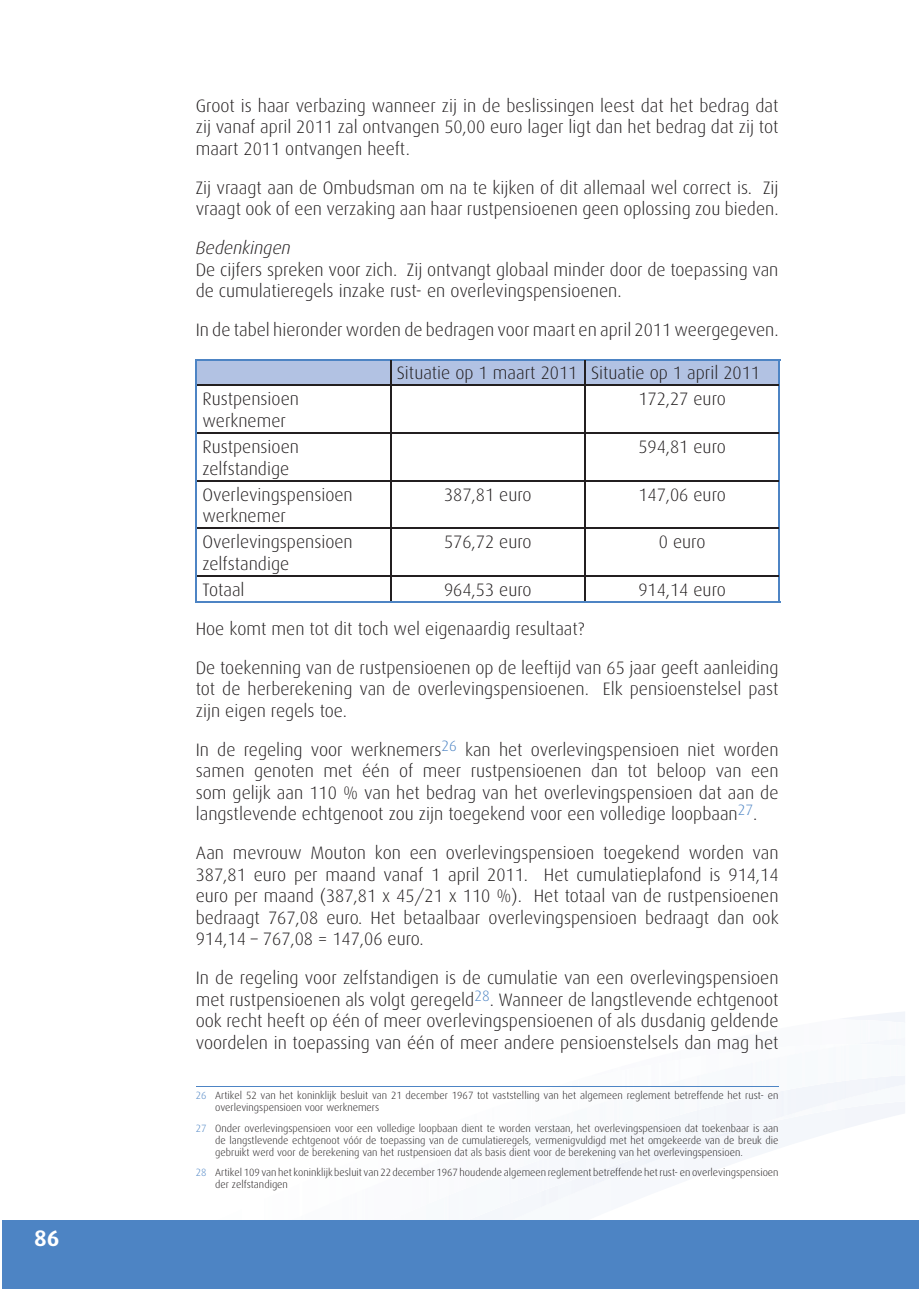
<style>
.page{position:relative;width:919px;height:1289px;background:#fff}
.page>*{position:absolute;margin:0;border:0;box-sizing:border-box;transform-origin:0 0}
.t1{font:700 22.5px "Dax";color:#fff}
.t2{font:300 18px/21.6px "Dax";color:#231f20}
.t3{font:italic 300 18px "Dax";color:#231f20}
.t4{font:300 10.5px/12px "Dax";color:#231f20}
.s1{color:#4d84c4}
</style>
<div class="page">
<svg style="left:843px;top:1012px;width:62px;height:7px"></svg>
<img style="left:196px;top:1044px;width:709px;height:176px">
<div style="left:2px;top:1220px;width:916px;height:68px;background:#4d84c4"></div>
<hr style="left:585px;top:359px;width:195px;height:1px;background:#4d84c4">
<hr style="left:778px;top:360px;width:2px;height:25px;background:#4d84c4">
<hr style="left:196px;top:385px;width:1px;height:48px;background:#4d84c4">
<hr style="left:778px;top:385px;width:2px;height:48px;background:#4d84c4">
<hr style="left:196px;top:433px;width:1px;height:47px;background:#4d84c4">
<hr style="left:778px;top:433px;width:2px;height:47px;background:#4d84c4">
<hr style="left:196px;top:480px;width:1px;height:48px;background:#4d84c4">
<hr style="left:778px;top:480px;width:2px;height:48px;background:#4d84c4">
<hr style="left:196px;top:528px;width:1px;height:47px;background:#4d84c4">
<hr style="left:778px;top:528px;width:2px;height:47px;background:#4d84c4">
<svg style="left:196px;top:575px;width:1px;height:26px"></svg>
<hr style="left:778px;top:575px;width:2px;height:26px;background:#4d84c4">
<hr style="left:196px;top:601px;width:195px;height:1px;background:#4d84c4">
<hr style="left:391px;top:601px;width:194px;height:1px;background:#4d84c4">
<hr style="left:585px;top:601px;width:195px;height:1px;background:#4d84c4">
<svg style="left:196px;top:359px;width:583px;height:26px;background:#a3b5d7"></svg>
<hr style="left:197px;top:385px;width:194px;height:1px;background:#231f20">
<hr style="left:391px;top:385px;width:194px;height:1px;background:#231f20">
<hr style="left:390px;top:386px;width:1px;height:46px;background:#231f20">
<hr style="left:585px;top:385px;width:193px;height:1px;background:#231f20">
<hr style="left:584px;top:386px;width:1px;height:46px;background:#231f20">
<hr style="left:197px;top:432px;width:194px;height:2px;background:#231f20">
<hr style="left:391px;top:432px;width:194px;height:2px;background:#231f20">
<hr style="left:390px;top:434px;width:1px;height:46px;background:#231f20">
<hr style="left:585px;top:432px;width:193px;height:2px;background:#231f20">
<hr style="left:584px;top:434px;width:1px;height:46px;background:#231f20">
<hr style="left:197px;top:480px;width:194px;height:1px;background:#231f20">
<hr style="left:391px;top:480px;width:194px;height:1px;background:#231f20">
<hr style="left:390px;top:481px;width:1px;height:46px;background:#231f20">
<hr style="left:585px;top:480px;width:193px;height:1px;background:#231f20">
<hr style="left:584px;top:481px;width:1px;height:46px;background:#231f20">
<hr style="left:197px;top:527px;width:194px;height:2px;background:#231f20">
<hr style="left:391px;top:527px;width:194px;height:2px;background:#231f20">
<hr style="left:390px;top:529px;width:1px;height:46px;background:#231f20">
<hr style="left:585px;top:527px;width:193px;height:2px;background:#231f20">
<hr style="left:584px;top:529px;width:1px;height:46px;background:#231f20">
<hr style="left:197px;top:575px;width:194px;height:1px;background:#231f20">
<hr style="left:391px;top:575px;width:194px;height:1px;background:#231f20">
<svg style="left:390px;top:576px;width:1px;height:25px"></svg>
<hr style="left:585px;top:575px;width:193px;height:1px;background:#231f20">
<svg style="left:584px;top:576px;width:1px;height:25px"></svg>
<hr style="left:196px;top:1085px;width:582px;height:1px;background:#4d84c4">
<p class="t1" style="left:34px;top:1225px;width:27px">86</p>
<p class="t2" style="left:196px;top:95px;width:584px;text-align:justify">Groot is haar verbazing wanneer zij in de beslissingen leest dat het bedrag dat zij vanaf april 2011 zal ontvangen 50,00 euro lager ligt dan het bedrag dat zij tot maart 2011 ontvangen heeft.</p>
<p class="t2" style="left:196px;top:177px;width:584px">Zij vraagt aan de Ombudsman om na te kijken of dit allemaal wel correct is. Zij vraagt ook of een verzaking aan haar rustpensioenen geen oplossing zou bieden.</p>
<p class="t3" style="left:196px;top:238px;width:97px">Bedenkingen</p>
<p class="t2" style="left:196px;top:259px;width:584px">De cijfers spreken voor zich. Zij ontvangt globaal minder door de toepassing van de cumulatieregels inzake rust- en overlevingspensioenen.</p>
<p class="t2" style="left:196px;top:319px;width:584px">In de tabel hieronder worden de bedragen voor maart en april 2011 weergegeven.</p>
<p class="t2" style="left:397px;top:362px;width:365px">Situatie op 1 maart 2011 Situatie op 1 april 2011</p>
<p class="t2" style="left:202px;top:388px;width:98px">Rustpensioen werknemer</p>
<p class="t2" style="left:638px;top:388px;width:89px">172,27 euro</p>
<p class="t2" style="left:202px;top:436px;width:98px">Rustpensioen zelfstandige</p>
<p class="t2" style="left:638px;top:436px;width:89px">594,81 euro</p>
<p class="t2" style="left:202px;top:484px;width:152px">Overlevingspensioen werknemer</p>
<p class="t2" style="left:444px;top:484px;width:89px">387,81 euro</p>
<p class="t2" style="left:638px;top:484px;width:89px">147,06 euro</p>
<p class="t2" style="left:202px;top:531px;width:152px">Overlevingspensioen zelfstandige</p>
<p class="t2" style="left:444px;top:531px;width:89px">576,72 euro</p>
<p class="t2" style="left:658px;top:531px;width:48px">0 euro</p>
<p class="t2" style="left:202px;top:579px;width:44px">Totaal</p>
<p class="t2" style="left:444px;top:579px;width:89px">964,53 euro</p>
<p class="t2" style="left:638px;top:579px;width:89px">914,14 euro</p>
<p class="t2" style="left:196px;top:610px;width:584px;line-height:38.5px">Hoe komt men tot dit toch wel eigenaardig resultaat?<br>De toekenning van de rustpensioenen op de leeftijd van 65 jaar geeft aanleiding</p>
<p class="t2" style="left:196px;top:678px;width:584px">tot de herberekening van de overlevingspensioenen. Elk pensioenstelsel past zijn eigen regels toe.</p>
<p class="t2" style="left:196px;top:738px;width:584px;text-align:justify">In de regeling voor werknemers<sup>26</sup> kan het overlevingspensioen niet worden samen genoten met één of meer rustpensioenen dan tot beloop van een som gelijk aan 110 % van het bedrag van het overlevingspensioen dat aan de langstlevende echtgenoot zou zijn toegekend voor een volledige loopbaan<sup>27</sup>.</p>
<p class="t2" style="left:196px;top:842px;width:584px;text-align:justify">Aan mevrouw Mouton kon een overlevingspensioen toegekend worden van 387,81 euro per maand vanaf 1 april 2011. Het cumulatieplafond is 914,14 euro per maand (387,81 x 45/21 x 110 %). Het totaal van de rustpensioenen bedraagt 767,08 euro. Het betaalbaar overlevingspensioen bedraagt dan ook 914,14 – 767,08 = 147,06 euro.</p>
<p class="t2" style="left:196px;top:967px;width:584px;text-align:justify">In de regeling voor zelfstandigen is de cumulatie van een overlevingspensioen met rustpensioenen als volgt geregeld<sup>28</sup>. Wanneer de langstlevende echtgenoot ook recht heeft op één of meer overlevingspensioenen of als dusdanig geldende voordelen in toepassing van één of meer andere pensioenstelsels dan mag het</p>
<p class="t4" style="left:215px;top:1089px;width:564px;text-indent:-19px"><span class="s1">26</span> Artikel 52 van het koninklijk besluit van 21 december 1967 tot vaststelling van het algemeen reglement betreffende het rust- en overlevingspensioen voor werknemers</p>
<p class="t4" style="left:215px;top:1122px;width:565px;text-align:justify;text-indent:-19px"><span class="s1">27</span> Onder overlevingspensioen voor een volledige loopbaan dient te worden verstaan, het overlevingspensioen dat toekenbaar is aan de langstlevende echtgenoot vóór de toepassing van de cumulatieregels, vermenigvuldigd met het omgekeerde van de breuk die gebruikt werd voor de berekening van het rustpensioen dat als basis dient voor de berekening van het overlevingspensioen.</p>
<p class="t4" style="left:215px;top:1166px;width:565px;text-indent:-19px"><span class="s1">28</span> Artikel 109 van het koninklijk besluit van 22 december 1967 houdende algemeen reglement betreffende het rust- en overlevingspensioen der zelfstandigen</p>
</div>
